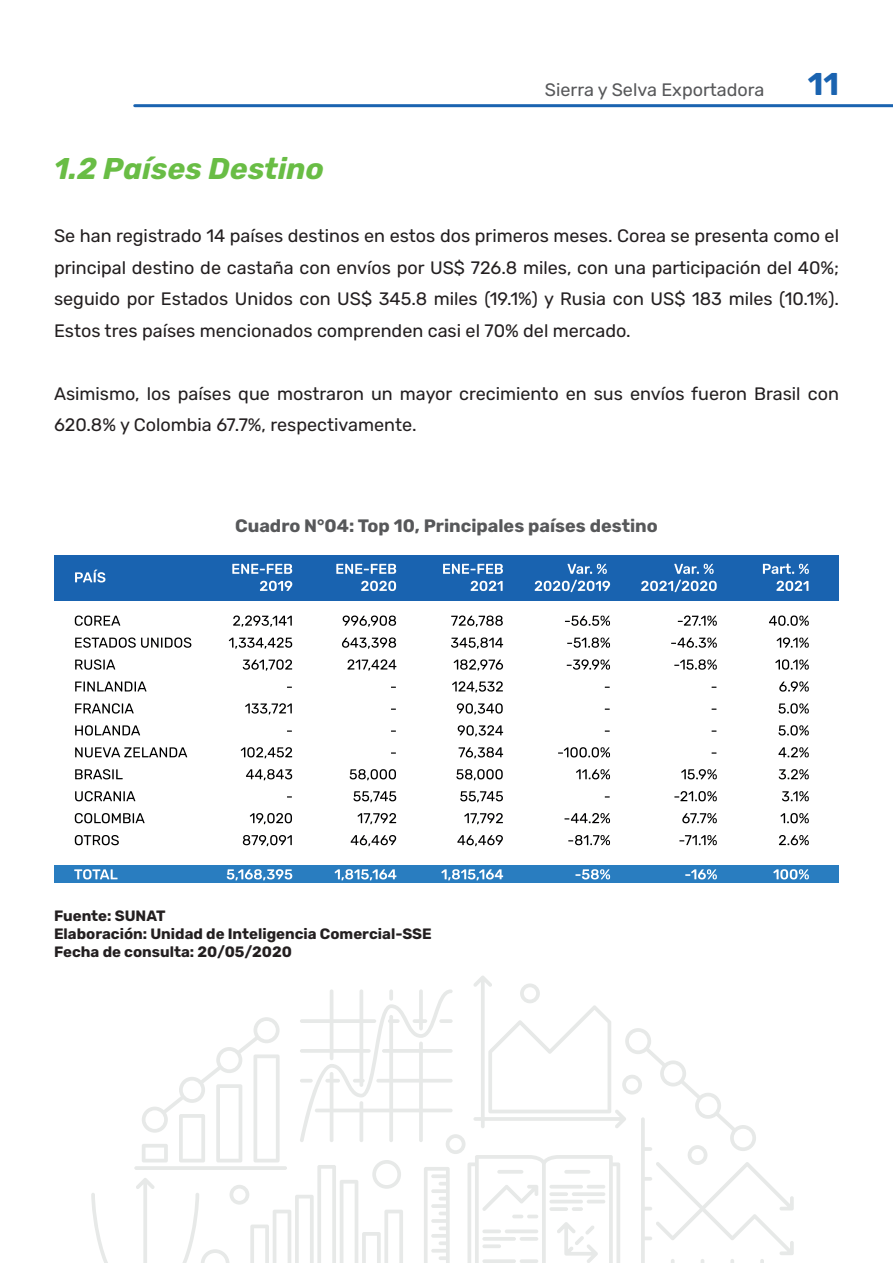
<style>
.page{position:relative;width:893px;height:1263px;background:#fff}
.page>*{position:absolute;margin:0;border:0;box-sizing:border-box;transform-origin:0 0}
.t1{font:700 31.5px "Rubik";color:#1a63b0}
.t2{font:italic 700 30px "Rubik";color:#69bd45}
.t3{font:18px/31.5px "Rubik";color:#231f20;text-align:justify}
.t4{font:700 18px "Rubik";color:#57585a}
.t5{font:18px "Rubik";color:#57585a}
.t6{font:700 15px/18px "Rubik";color:#231f20}
</style>
<div class="page">
<hr style="left:135px;top:104px;width:758px;height:3px;background:#1a63b0">
<svg style="left:91px;top:976px;width:703px;height:287px"></svg>
<div style="left:54px;top:556px;width:785px;height:45px;background:#1963b0"></div>
<div style="left:54px;top:865px;width:785px;height:18px;background:#297dc0"></div>
<svg style="left:75px;top:615px;width:45px;height:11px"></svg>
<svg style="left:75px;top:637px;width:116px;height:11px"></svg>
<svg style="left:75px;top:659px;width:40px;height:11px"></svg>
<svg style="left:75px;top:681px;width:71px;height:10px"></svg>
<svg style="left:75px;top:703px;width:59px;height:10px"></svg>
<svg style="left:75px;top:725px;width:65px;height:10px"></svg>
<svg style="left:75px;top:747px;width:112px;height:10px"></svg>
<svg style="left:75px;top:769px;width:48px;height:10px"></svg>
<svg style="left:75px;top:791px;width:60px;height:10px"></svg>
<svg style="left:75px;top:813px;width:70px;height:10px"></svg>
<svg style="left:75px;top:835px;width:44px;height:10px"></svg>
<svg style="left:74px;top:869px;width:44px;height:10px"></svg>
<svg style="left:75px;top:570px;width:30px;height:12px"></svg>
<svg style="left:233px;top:615px;width:59px;height:12px"></svg>
<svg style="left:229px;top:637px;width:63px;height:12px"></svg>
<svg style="left:243px;top:659px;width:49px;height:12px"></svg>
<svg style="left:245px;top:703px;width:47px;height:11px"></svg>
<svg style="left:241px;top:747px;width:51px;height:11px"></svg>
<svg style="left:246px;top:769px;width:46px;height:11px"></svg>
<svg style="left:250px;top:813px;width:42px;height:11px"></svg>
<svg style="left:243px;top:835px;width:49px;height:11px"></svg>
<svg style="left:227px;top:869px;width:65px;height:11px"></svg>
<svg style="left:343px;top:615px;width:53px;height:12px"></svg>
<svg style="left:342px;top:637px;width:54px;height:12px"></svg>
<svg style="left:347px;top:659px;width:49px;height:12px"></svg>
<svg style="left:350px;top:769px;width:46px;height:11px"></svg>
<svg style="left:353px;top:791px;width:43px;height:11px"></svg>
<svg style="left:357px;top:813px;width:39px;height:11px"></svg>
<svg style="left:351px;top:835px;width:45px;height:11px"></svg>
<svg style="left:335px;top:869px;width:61px;height:11px"></svg>
<svg style="left:451px;top:615px;width:52px;height:12px"></svg>
<svg style="left:451px;top:637px;width:52px;height:12px"></svg>
<svg style="left:454px;top:659px;width:49px;height:12px"></svg>
<svg style="left:452px;top:681px;width:51px;height:11px"></svg>
<svg style="left:457px;top:703px;width:46px;height:11px"></svg>
<svg style="left:458px;top:725px;width:45px;height:11px"></svg>
<svg style="left:458px;top:747px;width:45px;height:11px"></svg>
<svg style="left:456px;top:769px;width:47px;height:11px"></svg>
<svg style="left:460px;top:791px;width:43px;height:11px"></svg>
<svg style="left:464px;top:813px;width:39px;height:11px"></svg>
<svg style="left:457px;top:835px;width:46px;height:11px"></svg>
<svg style="left:441px;top:869px;width:62px;height:11px"></svg>
<svg style="left:565px;top:616px;width:45px;height:10px"></svg>
<svg style="left:567px;top:637px;width:43px;height:11px"></svg>
<svg style="left:567px;top:659px;width:43px;height:11px"></svg>
<svg style="left:558px;top:747px;width:52px;height:10px"></svg>
<svg style="left:576px;top:769px;width:34px;height:10px"></svg>
<svg style="left:564px;top:813px;width:46px;height:10px"></svg>
<svg style="left:568px;top:835px;width:42px;height:10px"></svg>
<svg style="left:575px;top:869px;width:35px;height:10px"></svg>
<svg style="left:567px;top:564px;width:40px;height:10px"></svg>
<svg style="left:535px;top:580px;width:75px;height:12px"></svg>
<svg style="left:678px;top:615px;width:39px;height:11px"></svg>
<svg style="left:671px;top:637px;width:46px;height:11px"></svg>
<svg style="left:674px;top:659px;width:43px;height:11px"></svg>
<svg style="left:681px;top:769px;width:36px;height:10px"></svg>
<svg style="left:674px;top:791px;width:43px;height:10px"></svg>
<svg style="left:682px;top:813px;width:35px;height:10px"></svg>
<svg style="left:679px;top:835px;width:38px;height:10px"></svg>
<svg style="left:685px;top:869px;width:32px;height:10px"></svg>
<svg style="left:674px;top:564px;width:40px;height:10px"></svg>
<svg style="left:641px;top:580px;width:76px;height:12px"></svg>
<svg style="left:769px;top:615px;width:40px;height:11px"></svg>
<svg style="left:777px;top:637px;width:32px;height:11px"></svg>
<svg style="left:775px;top:659px;width:34px;height:11px"></svg>
<svg style="left:779px;top:681px;width:30px;height:11px"></svg>
<svg style="left:778px;top:703px;width:31px;height:10px"></svg>
<svg style="left:778px;top:725px;width:31px;height:10px"></svg>
<svg style="left:778px;top:747px;width:31px;height:10px"></svg>
<svg style="left:779px;top:769px;width:30px;height:10px"></svg>
<svg style="left:782px;top:791px;width:27px;height:10px"></svg>
<svg style="left:780px;top:813px;width:29px;height:10px"></svg>
<svg style="left:779px;top:835px;width:30px;height:10px"></svg>
<svg style="left:773px;top:869px;width:36px;height:10px"></svg>
<svg style="left:763px;top:564px;width:46px;height:10px"></svg>
<svg style="left:776px;top:581px;width:32px;height:10px"></svg>
<svg style="left:232px;top:564px;width:60px;height:10px"></svg>
<svg style="left:260px;top:581px;width:32px;height:10px"></svg>
<svg style="left:336px;top:564px;width:60px;height:10px"></svg>
<svg style="left:361px;top:581px;width:35px;height:10px"></svg>
<svg style="left:443px;top:564px;width:60px;height:10px"></svg>
<svg style="left:471px;top:581px;width:32px;height:10px"></svg>
<h2 class="t2" style="left:54px;top:152px;width:272px">1.2 Países Destino</h2>
<p class="t5" style="left:545px;top:79px;width:221px">Sierra y Selva Exportadora</p>
<h1 class="t1" style="left:808px;top:67px;width:33px">11</h1>
<p class="t3" style="left:54px;top:221px;width:786px">Se han registrado 14 países destinos en estos dos primeros meses. Corea se presenta como el principal destino de castaña con envíos por US$ 726.8 miles, con una participación del 40%; seguido por Estados Unidos con US$ 345.8 miles (19.1%) y Rusia con US$ 183 miles (10.1%).<br>Estos tres países mencionados comprenden casi el 70% del mercado.</p>
<p class="t3" style="left:54px;top:378px;width:786px">Asimismo, los países que mostraron un mayor crecimiento en sus envíos fueron Brasil con<br>620.8% y Colombia 67.7%, respectivamente.</p>
<p class="t4" style="left:235px;top:516px;width:424px">Cuadro N°04: Top 10, Principales países destino</p>
<p class="t6" style="left:54px;top:907px;width:379px">Fuente: SUNAT<br>Elaboración: Unidad de Inteligencia Comercial-SSE<br>Fecha de consulta: 20/05/2020</p>
</div>
